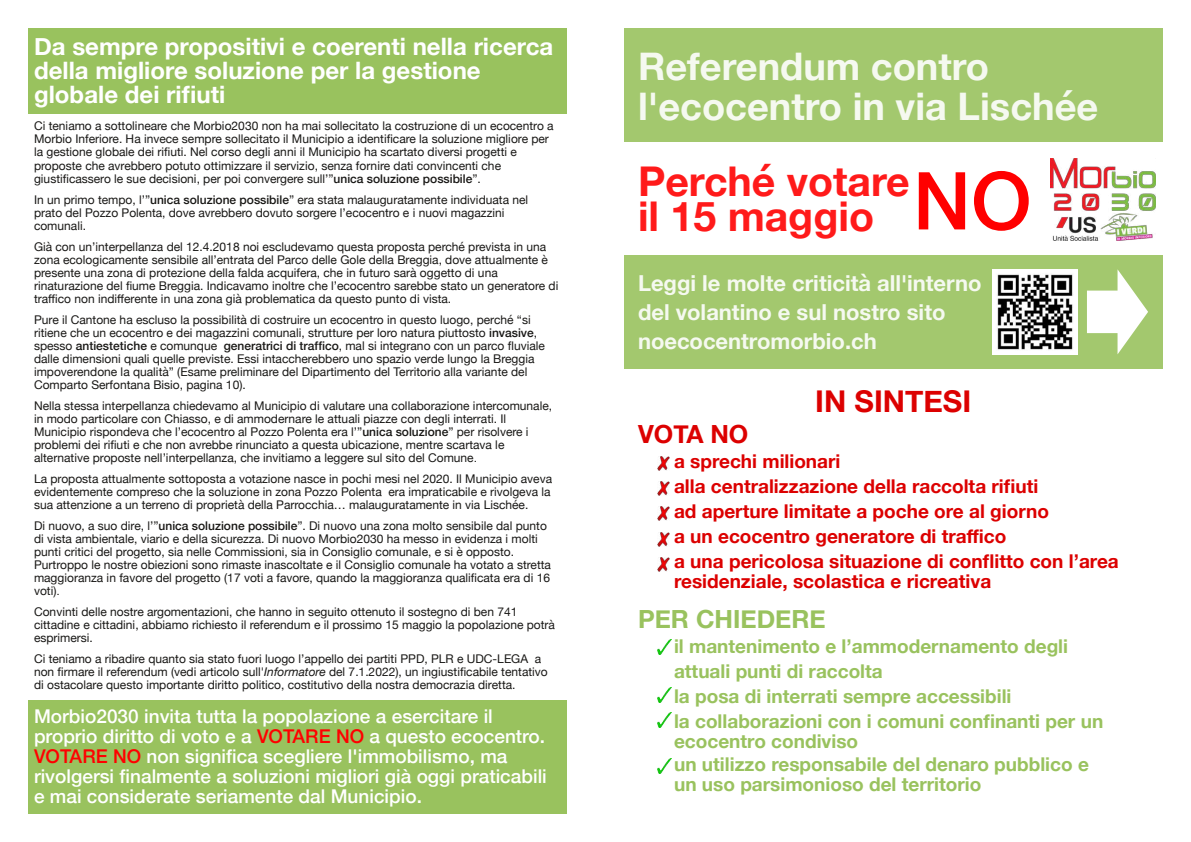
<style>
.page{position:relative;width:1191px;height:842px;background:#fff}
.page>*{position:absolute;margin:0;border:0;box-sizing:border-box;transform-origin:0 0}
.t1{font:500 80px "Helvetica Neue";color:#f00}
.t2{font:700 41px/35px "Helvetica Neue";color:rgb(255 0 0/.9)}
.t3{font:700 38px/40px "Helvetica Neue";color:rgb(255 255 255/.9)}
.t4{font:700 30px "Helvetica Neue";color:#dc0000}
.t5{font:700 25px "Helvetica Neue";color:#99c25e}
.t6{font:700 25px "Helvetica Neue";color:#dc0000}
.t7{font:700 24px/24px "Helvetica Neue";color:#fff}
.t8{font:700 22px/29px "Helvetica Neue";color:rgb(255 255 255/.9)}
.t9{font:500 19px/20px "Helvetica Neue";color:#fff}
.t10{font:700 19px/25px "Helvetica Neue";color:#99c25e}
.t11{font:700 19px/25px "Helvetica Neue";color:#dc0000}
.t12{font:12px/13px "Helvetica Neue";color:#181715}
.s1{font-weight:500}
.s2{font-family:"Arial"}
.s3{font-style:italic}
.s4{color:#f00}
</style>
<div class="page">
<img style="left:657px;top:456px;width:13px;height:14px">
<img style="left:657px;top:481px;width:13px;height:14px">
<img style="left:657px;top:507px;width:13px;height:14px">
<img style="left:657px;top:532px;width:13px;height:14px">
<img style="left:657px;top:558px;width:13px;height:14px">
<img style="left:657px;top:639px;width:15px;height:15px">
<img style="left:657px;top:687px;width:15px;height:15px">
<img style="left:657px;top:713px;width:15px;height:15px">
<img style="left:657px;top:758px;width:15px;height:15px">
<div style="left:28px;top:28px;width:539px;height:85px;background:#99c25e"></div>
<div style="left:624px;top:28px;width:538px;height:114px;background:#a3c86e"></div>
<img style="left:1050px;top:159px;width:105px;height:82px">
<div style="left:624px;top:255px;width:538px;height:114px;background:#a3c86e"></div>
<svg style="left:1087px;top:269px;width:61px;height:85px"></svg>
<div style="left:28px;top:700px;width:539px;height:114px;background:#99c25e"></div>
<img style="left:992px;top:269px;width:85px;height:85px">
<h3 class="t7" style="left:34px;top:33px;width:521px">Da sempre propositivi e coerenti nella ricerca della migliore soluzione per la gestione globale dei rifiuti</h3>
<p class="t12" style="left:34px;top:120px;width:521px">Ci teniamo a sottolineare che Morbio2030 non ha mai sollecitato la costruzione di un ecocentro a Morbio Inferiore. Ha invece sempre sollecitato il Municipio a identificare la soluzione migliore per la gestione globale dei rifiuti. Nel corso degli anni il Municipio ha scartato diversi progetti e proposte che avrebbero potuto ottimizzare il servizio, senza fornire dati convincenti che giustificassero le sue decisioni, per poi convergere sull’”<span class="s1">unica soluzione possibile</span>”.</p>
<p class="t12" style="left:34px;top:193px;width:495px">In un primo tempo, l’”<span class="s1">unica soluzione possibile</span>” era stata malauguratamente individuata nel prato del Pozzo Polenta, dove avrebbero dovuto sorgere l’ecocentro e i nuovi magazzini comunali.</p>
<p class="t12" style="left:34px;top:240px;width:526px">Già con un’interpellanza del 12.4.2018 noi escludevamo questa proposta perché prevista in una zona ecologicamente sensibile all’entrata del Parco delle Gole della Breggia, dove attualmente è presente una zona di protezione della falda acquifera, che in futuro sarà oggetto di una rinaturazione del fiume Breggia. Indicavamo inoltre che l’ecocentro sarebbe stato un generatore di traffico non indifferente in una zona già problematica da questo punto di vista.</p>
<p class="t12" style="left:34px;top:313px;width:512px">Pure il Cantone ha escluso la possibilità di costruire un ecocentro in questo luogo, perché “si ritiene che un ecocentro e dei magazzini comunali, strutture per loro natura piuttosto <span class="s1">invasive</span>, spesso <span class="s1">antiestetiche</span> e comunque <span class="s1">generatrici di traffico</span>, mal si integrano con un parco fluviale dalle dimensioni quali quelle previste. Essi intaccherebbero uno spazio verde lungo la Breggia impoverendone la qualità” (Esame preliminare del Dipartimento del Territorio alla variante del Comparto Serfontana Bisio, pagina 10).</p>
<p class="t12" style="left:34px;top:399px;width:519px">Nella stessa interpellanza chiedevamo al Municipio di valutare una collaborazione intercomunale, in modo particolare con Chiasso, e di ammodernare le attuali piazze con degli interrati. Il Municipio rispondeva che l’ecocentro al Pozzo Polenta era l’”<span class="s1">unica soluzione</span>” per risolvere i problemi dei rifiuti e che non avrebbe rinunciato a questa ubicazione, mentre scartava le alternative proposte nell’interpellanza, che invitiamo a leggere sul sito del Comune<span class="s2">.</span></p>
<p class="t12" style="left:34px;top:472px;width:519px">La proposta attualmente sottoposta a votazione nasce in pochi mesi nel 2020. Il Municipio aveva evidentemente compreso che la soluzione in zona Pozzo Polenta era impraticabile e rivolgeva la sua attenzione a un terreno di proprietà della Parrocchia… malauguratamente in via Lischée.</p>
<p class="t12" style="left:34px;top:519px;width:518px">Di nuovo, a suo dire, l’”<span class="s1">unica soluzione possibile</span>”. Di nuovo una zona molto sensibile dal punto di vista ambientale, viario e della sicurezza. Di nuovo Morbio2030 ha messo in evidenza i molti punti critici del progetto, sia nelle Commissioni, sia in Consiglio comunale, e si è opposto.<br>Purtroppo le nostre obiezioni sono rimaste inascoltate e il Consiglio comunale ha votato a stretta maggioranza in favore del progetto (17 voti a favore, quando la maggioranza qualificata era di 16 voti)<span class="s2">.</span></p>
<p class="t12" style="left:34px;top:605px;width:522px">Convinti delle nostre argomentazioni, che hanno in seguito ottenuto il sostegno di ben 741 cittadine e cittadini, abbiamo richiesto il referendum e il prossimo 15 maggio la popolazione potrà esprimersi.</p>
<p class="t12" style="left:34px;top:652px;width:515px">Ci teniamo a ribadire quanto sia stato fuori luogo l’appello dei partiti PPD, PLR e UDC-LEGA a non firmare il referendum (vedi articolo sull'<span class="s3">Informatore</span> del 7.1.2022), un ingiustificabile tentativo di ostacolare questo importante diritto politico, costitutivo della nostra democrazia diretta.</p>
<p class="t9" style="left:34px;top:706px;width:514px">Morbio2030 invita tutta la popolazione a esercitare il proprio diritto di voto e a <span class="s4">VOTARE NO</span> a questo ecocentro.<br><span class="s4">VOTARE NO</span> non significa scegliere l'immobilismo, ma rivolgersi finalmente a soluzioni migliori già oggi praticabili e mai considerate seriamente dal Municipio.</p>
<h3 class="t3" style="left:638px;top:45px;width:462px">Referendum contro l'ecocentro in via Lischée</h3>
<h2 class="t2" style="left:638px;top:162px;width:273px">Perché votare il 15 maggio</h2>
<h1 class="t1" style="left:913px;top:151px;width:120px">NO</h1>
<h3 class="t8" style="left:638px;top:268px;width:345px">Leggi le molte criticità all'interno del volantino e sul nostro sito noecocentromorbio.ch</h3>
<h3 class="t4" style="left:815px;top:383px;width:157px">IN SINTESI</h3>
<h3 class="t6" style="left:638px;top:419px;width:112px">VOTA NO</h3>
<h3 class="t11" style="left:674px;top:448px;width:446px">a sprechi milionari<br>alla centralizzazione della raccolta rifiuti<br>ad aperture limitate a poche ore al giorno<br>a un ecocentro generatore di traffico<br>a una pericolosa situazione di conflitto con l’area</h3>
<h3 class="t11" style="left:674px;top:568px;width:319px">residenziale, scolastica e ricreativa</h3>
<h3 class="t5" style="left:638px;top:604px;width:189px">PER CHIEDERE</h3>
<h3 class="t10" style="left:674px;top:633px;width:431px">il mantenimento e l’ammodernamento degli attuali punti di raccolta<br>la posa di interrati sempre accessibili<br>la collaborazioni con i comuni confinanti per un</h3>
<h3 class="t10" style="left:674px;top:729px;width:416px;line-height:23px">ecocentro condiviso<br>un utilizzo responsabile del denaro pubblico e</h3>
<h3 class="t10" style="left:674px;top:771px;width:309px">un uso parsimonioso del territorio</h3>
</div>
